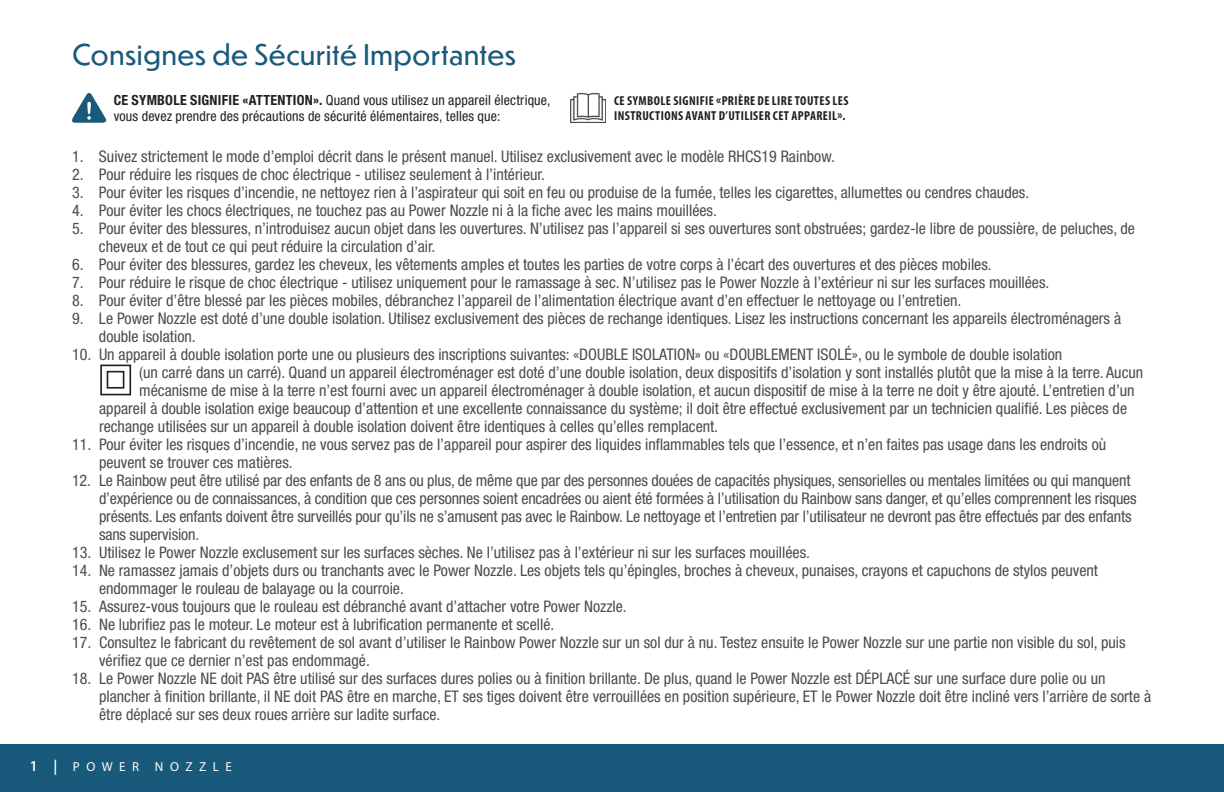
<style>
.page{position:relative;width:1224px;height:792px;background:#fff}
.page>*{position:absolute;margin:0;border:0;box-sizing:border-box;transform-origin:0 0}
.t1{font:28px "Dunbar Text";color:#19597c}
.t2{font:condensed 16px/18px "Helvetica Neue LT Std";color:#4b4c4d}
.t3{font:condensed 14px/16px "Helvetica Neue LT Std";letter-spacing:.01em;color:#231f20}
.t4{font:700 condensed 13px/15.6px "Myriad Pro";letter-spacing:.03em;color:#231f20}
.t5{font:13px "Myriad Pro";letter-spacing:.5em;color:#fff}
.s1{font-weight:700}
.s2{font-weight:600;font-size:15px}
</style>
<div class="page">
<div style="left:0;top:744px;width:1224px;height:48px;background:#19597c"></div>
<div style="left:100px;top:365px;width:31px;height:30px;border:2px solid #231f20"></div>
<div style="left:107px;top:371px;width:17px;height:18px;border:2px solid #231f20"></div>
<svg style="left:72px;top:93px;width:35px;height:30px"></svg>
<img style="left:570px;top:93px;width:35px;height:30px">
<h1 class="t1" style="left:72px;top:34px;width:446px">Consignes de Sécurité Importantes</h1>
<p class="t3" style="left:114px;top:92px;width:438px"><span class="s1">CE SYMBOLE SIGNIFIE «ATTENTION».</span> Quand vous utilisez un appareil électrique, vous devez prendre des précautions de sécurité élémentaires, telles que:</p>
<p class="t4" style="left:614px;top:93px;width:236px">CE SYMBOLE SIGNIFIE «PRIÈRE DE LIRE TOUTES LES<br>INSTRUCTIONS AVANT D’UTILISER CET APPAREIL».</p>
<p class="t2" style="left:72px;top:147px;width:765px">1. Suivez strictement le mode d’emploi décrit dans le présent manuel. Utilisez exclusivement avec le modèle RHCS19 Rainbow.</p>
<p class="t2" style="left:72px;top:165px;width:474px">2. Pour réduire les risques de choc électrique - utilisez seulement à l’intérieur.</p>
<p class="t2" style="left:72px;top:183px;width:959px">3. Pour éviter les risques d’incendie, ne nettoyez rien à l’aspirateur qui soit en feu ou produise de la fumée, telles les cigarettes, allumettes ou cendres chaudes.</p>
<p class="t2" style="left:72px;top:201px;width:646px">4. Pour éviter les chocs électriques, ne touchez pas au Power Nozzle ni à la fiche avec les mains mouillées.</p>
<p class="t2" style="left:99px;top:219px;width:1038px;text-indent:-27px">5. Pour éviter des blessures, n’introduisez aucun objet dans les ouvertures. N’utilisez pas l’appareil si ses ouvertures sont obstruées; gardez-le libre de poussière, de peluches, de cheveux et de tout ce qui peut réduire la circulation d’air.</p>
<p class="t2" style="left:72px;top:255px;width:921px">6. Pour éviter des blessures, gardez les cheveux, les vêtements amples et toutes les parties de votre corps à l’écart des ouvertures et des pièces mobiles.</p>
<p class="t2" style="left:72px;top:273px;width:979px">7. Pour réduire le risque de choc électrique - utilisez uniquement pour le ramassage à sec. N’utilisez pas le Power Nozzle à l’extérieur ni sur les surfaces mouillées.</p>
<p class="t2" style="left:72px;top:291px;width:891px">8. Pour éviter d’être blessé par les pièces mobiles, débranchez l’appareil de l’alimentation électrique avant d’en effectuer le nettoyage ou l’entretien.</p>
<p class="t2" style="left:99px;top:309px;width:1024px;text-indent:-27px">9. Le Power Nozzle est doté d’une double isolation. Utilisez exclusivement des pièces de rechange identiques. Lisez les instructions concernant les appareils électroménagers à double isolation.</p>
<p class="t2" style="left:72px;top:345px;width:992px">10. Un appareil à double isolation porte une ou plusieurs des inscriptions suivantes: «DOUBLE ISOLATION» ou «DOUBLEMENT ISOLÉ», ou le symbole de double isolation</p>
<p class="t2" style="left:139px;top:363px;width:1006px">(un carré dans un carré). Quand un appareil électroménager est doté d’une double isolation, deux dispositifs d’isolation y sont installés plutôt que la mise à la terre. Aucun</p>
<p class="t2" style="left:139px;top:381px;width:997px">mécanisme de mise à la terre n’est fourni avec un appareil électroménager à double isolation, et aucun dispositif de mise à la terre ne doit y être ajouté. L’entretien d’un</p>
<p class="t2" style="left:99px;top:399px;width:1030px">appareil à double isolation exige beaucoup d’attention et une excellente connaissance du système; il doit être effectué exclusivement par un technicien qualifié. Les pièces de</p>
<p class="t2" style="left:99px;top:417px;width:621px">rechange utilisées sur un appareil à double isolation doivent être identiques à celles qu’elles remplacent.</p>
<p class="t2" style="left:99px;top:435px;width:1009px;text-indent:-27px">11. Pour éviter les risques d’incendie, ne vous servez pas de l’appareil pour aspirer des liquides inflammables tels que l’essence, et n’en faites pas usage dans les endroits où peuvent se trouver ces matières.</p>
<p class="t2" style="left:99px;top:471px;width:1039px;text-indent:-27px">12. Le Rainbow peut être utilisé par des enfants de 8 ans ou plus, de même que par des personnes douées de capacités physiques, sensorielles ou mentales limitées ou qui manquent d’expérience ou de connaissances, à condition que ces personnes soient encadrées ou aient été formées à l’utilisation du Rainbow sans danger, et qu’elles comprennent les risques présents. Les enfants doivent être surveillés pour qu’ils ne s’amusent pas avec le Rainbow. Le nettoyage et l’entretien par l’utilisateur ne devront pas être effectués par des enfants sans supervision.</p>
<p class="t2" style="left:72px;top:543px;width:740px">13. Utilisez le Power Nozzle exclusement sur les surfaces sèches. Ne l’utilisez pas à l’extérieur ni sur les surfaces mouillées.</p>
<p class="t2" style="left:99px;top:561px;width:1001px;text-indent:-27px">14. Ne ramassez jamais d’objets durs ou tranchants avec le Power Nozzle. Les objets tels qu’épingles, broches à cheveux, punaises, crayons et capuchons de stylos peuvent endommager le rouleau de balayage ou la courroie.</p>
<p class="t2" style="left:72px;top:597px;width:556px">15. Assurez-vous toujours que le rouleau est débranché avant d’attacher votre Power Nozzle.</p>
<p class="t2" style="left:72px;top:615px;width:484px">16. Ne lubrifiez pas le moteur. Le moteur est à lubrification permanente et scellé.</p>
<p class="t2" style="left:99px;top:633px;width:1028px;text-indent:-27px">17. Consultez le fabricant du revêtement de sol avant d’utiliser le Rainbow Power Nozzle sur un sol dur à nu. Testez ensuite le Power Nozzle sur une partie non visible du sol, puis vérifiez que ce dernier n’est pas endommagé.</p>
<p class="t2" style="left:99px;top:669px;width:1054px;text-indent:-27px">18. Le Power Nozzle NE doit PAS être utilisé sur des surfaces dures polies ou à finition brillante. De plus, quand le Power Nozzle est DÉPLACÉ sur une surface dure polie ou un plancher à finition brillante, il NE doit PAS être en marche, ET ses tiges doivent être verrouillées en position supérieure, ET le Power Nozzle doit être incliné vers l’arrière de sorte à être déplacé sur ses deux roues arrière sur ladite surface.</p>
<p class="t5" style="left:30px;top:759px;width:203px"><span class="s2">1 |</span> POWER NOZZLE</p>
</div>
